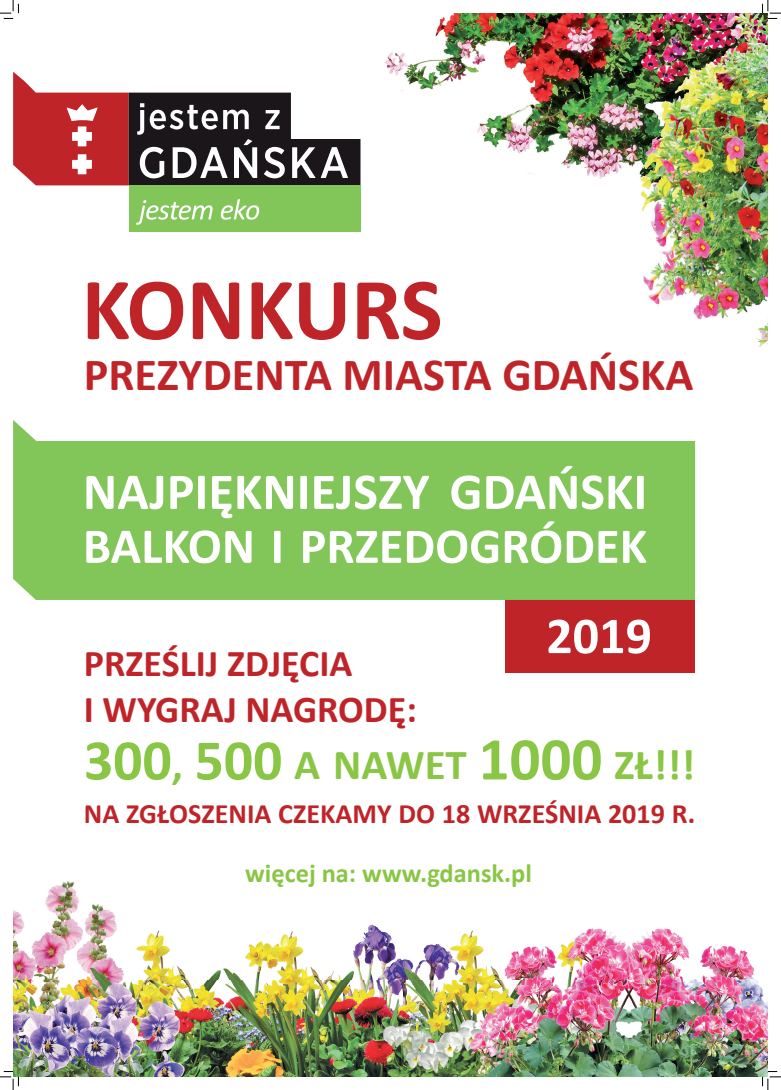
<style>
.page{position:relative;width:781px;height:1090px;background:#fff}
.page>*{position:absolute;margin:0;border:0;box-sizing:border-box;transform-origin:0 0}
.t1{font:700 89.12px "Calibri";letter-spacing:-.005em;color:#bf2429}
.t2{font:700 52.12px "Calibri";color:#fff}
.t3{font:700 50.38px "Calibri";color:#fff}
.t4{font:700 46.19px "Calibri";color:#bf2429}
.t5{font:700 42.94px "Calibri";color:#8ac645}
.t6{font:700 37.94px/45.6px "Calibri";color:#bf2429}
.t7{font:700 28.06px "Calibri";color:#bf2429}
.t8{font:700 26.44px "Calibri";color:#8ac645}
.s1{font-size:57.75px}
.s2{font-size:61.06px}
</style>
<div class="page">
<div style="left:505px;top:596px;width:190px;height:77px;background:#bf2429"></div>
<img style="left:360px;top:13px;width:408px;height:334px">
<div style="left:129px;top:185px;width:231px;height:47px;background:#82c559"></div>
<svg style="left:136px;top:200px;width:77px;height:25px"></svg>
<svg style="left:221px;top:199px;width:38px;height:21px"></svg>
<svg style="left:13px;top:72px;width:347px;height:113px"></svg>
<img style="left:13px;top:881px;width:755px;height:195px">
<svg style="left:13px;top:420px;width:682px;height:180px;background:#90cb6c"></svg>
<svg style="left:0;top:0;width:19px;height:19px"></svg>
<svg style="left:0;top:1070px;width:19px;height:19px"></svg>
<svg style="left:762px;top:0;width:19px;height:19px"></svg>
<svg style="left:762px;top:1070px;width:19px;height:19px"></svg>
<h1 class="t1" style="left:82px;top:246px;width:363px">KONKURS</h1>
<h3 class="t4" style="left:84px;top:342px;width:611px">PREZYDENTA MIASTA GDAŃSKA</h3>
<h2 class="t2" style="left:83px;top:454px;width:566px">NAJPIĘKNIEJSZY GDAŃSKI</h2>
<h3 class="t3" style="left:83px;top:510px;width:566px">BALKON I PRZEDOGRÓDEK</h3>
<h2 class="t2" style="left:546px;top:599px;width:107px">2019</h2>
<h3 class="t6" style="left:84px;top:640px;width:334px">PRZEŚLIJ ZDJĘCIA<br>I WYGRAJ NAGRODĘ:</h3>
<h3 class="t5" style="left:84px;top:734px;width:613px"><span class="s1">300</span>, <span class="s1">500</span> A NAWET <span class="s2">1000</span> ZŁ!!!</h3>
<p class="t7" style="left:84px;top:793px;width:613px">NA ZGŁOSZENIA CZEKAMY DO 18 WRZEŚNIA 2019 R.</p>
<p class="t8" style="left:245px;top:854px;width:288px">więcej na: www.gdansk.pl</p>
</div>
